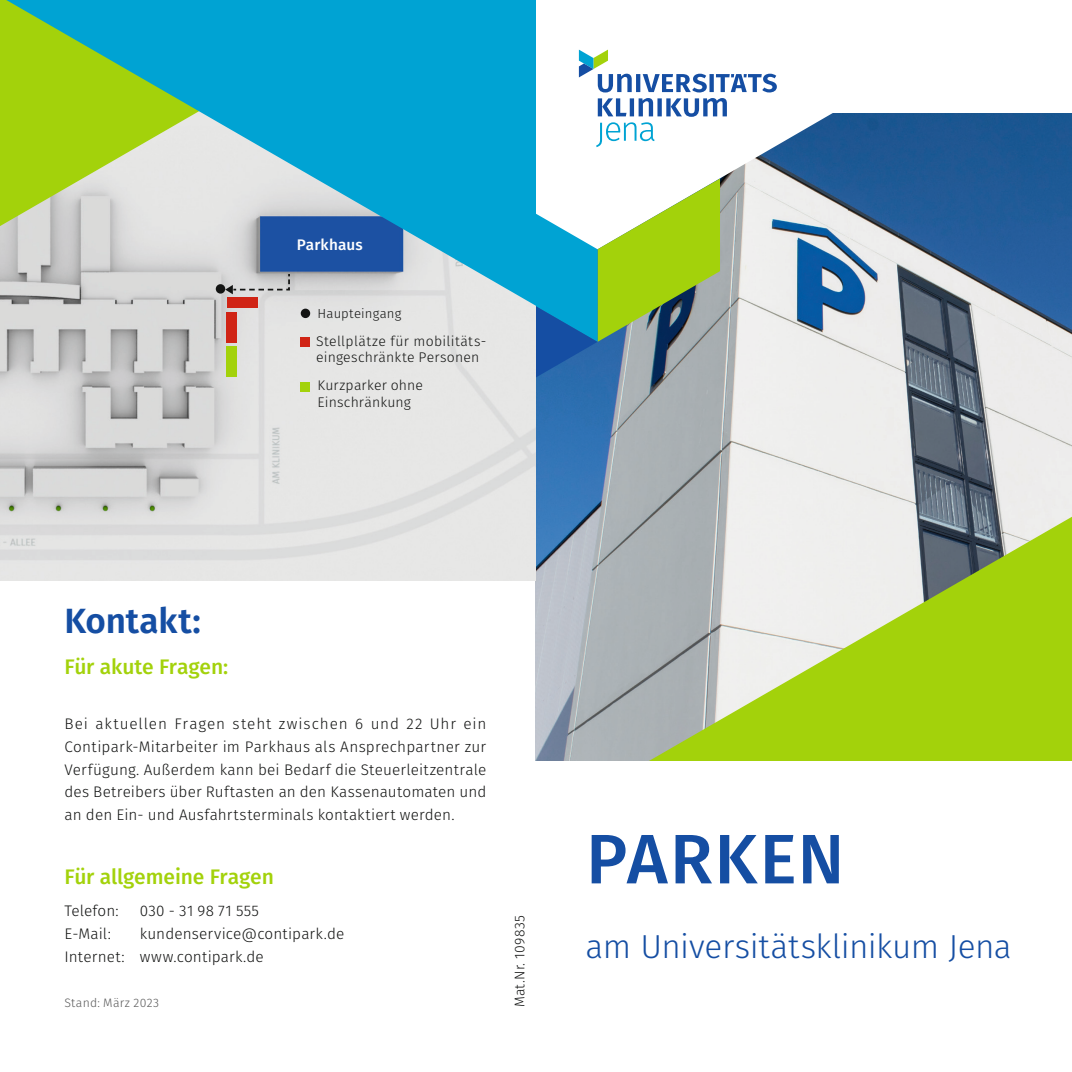
<style>
.page{position:relative;width:1072px;height:1072px;background:#fff}
.page>*{position:absolute;margin:0;border:0;box-sizing:border-box;transform-origin:0 0}
.t1{font:500 70px "Fira Sans";letter-spacing:.025em;color:#154ea3}
.t2{font:600 35px "Fira Sans";letter-spacing:-.005em;color:#154ea3}
.t3{font:300 33.25px "Fira Sans";letter-spacing:-.015em;color:#154ea3}
.t4{font:500 21px "Fira Sans";letter-spacing:-.01em;color:#a3d20b}
.Fliesstext{font:300 15.4px/22.8px "Fira Sans";letter-spacing:.005em;color:#131413;text-align:justify}
.Fliesstext-2{font:500 15.4px "Fira Sans";letter-spacing:.01em;color:#fff}
.Fliesstext-3{font:300 14px/16.8px "Fira Sans";letter-spacing:.015em;color:#131413}
.Fliesstext-4{font:300 13.12px "Fira Sans";letter-spacing:.01em;color:#131413}
.Fliesstext-5{font:300 12.25px "Fira Sans";letter-spacing:.02em;color:#5a5a5a}
</style>
<div class="page">
<img style="left:536px;top:113px;width:535px;height:404px">
<svg style="left:536px;top:49px;width:491px;height:239px"></svg>
<div style="left:811px;top:0;width:260px;height:112px;background:#fff"></div>
<svg style="left:579px;top:50px;width:197px;height:97px"></svg>
<svg style="left:536px;top:517px;width:535px;height:244px;background:#b3c87c"></svg>
<svg style="left:536px;top:178px;width:184px;height:234px"></svg>
<img style="left:0;top:226px;width:536px;height:354px">
<svg style="left:6px;top:0;width:530px;height:306px;background:#5cb6b6"></svg>
<svg style="left:225px;top:272px;width:66px;height:22px"></svg>
<div style="left:226px;top:311px;width:11px;height:31px;background:#d02415"></div>
<div style="left:226px;top:298px;width:31px;height:10px;background:#d02415"></div>
<div style="left:300px;top:336px;width:10px;height:10px;background:#d02415"></div>
<div style="left:300px;top:382px;width:10px;height:9px;background:#a3d20b"></div>
<div style="left:226px;top:346px;width:11px;height:31px;background:#a3d20b"></div>
<div style="left:216px;top:284px;width:9px;height:9px;background:#131413;border-radius:50%"></div>
<div style="left:301px;top:308px;width:9px;height:10px;background:#131413;border-radius:50%"></div>
<p class="Fliesstext-2" style="left:297px;top:232px;width:68px">Parkhaus</p>
<p class="Fliesstext-4" style="left:317px;top:304px;width:85px">Haupteingang</p>
<p class="Fliesstext-3" style="left:316px;top:333px;width:172px;line-height:15.8px">Stellplätze für mobilitäts&shy;eingeschränkte Personen</p>
<p class="Fliesstext-3" style="left:317px;top:376px;width:107px">Kurzparker ohne<br>Einschränkung</p>
<h1 class="t2" style="left:64px;top:592px;width:138px">Kontakt:</h1>
<h2 class="t4" style="left:64px;top:649px;width:165px">Für akute Fragen:</h2>
<p class="Fliesstext" style="left:64px;top:712px;width:423px">Bei aktuellen Fragen steht zwischen 6 und 22 Uhr ein Contipark-Mitarbeiter im Parkhaus als Ansprechpartner zur Verfügung. Außerdem kann bei Bedarf die Steuerleitzentrale des Betreibers über Ruftasten an den Kassenautomaten und an den Ein- und Ausfahrtsterminals kontaktiert werden.</p>
<h2 class="t4" style="left:64px;top:859px;width:211px">Für allgemeine Fragen</h2>
<p class="Fliesstext" style="left:64px;top:899px;width:56px">Telefon:</p>
<p class="Fliesstext" style="left:140px;top:899px;width:121px">030 - 31 98 71 555</p>
<p class="Fliesstext" style="left:64px;top:922px;width:48px">E-Mail:</p>
<p class="Fliesstext" style="left:140px;top:922px;width:206px">kundenservice@contipark.de</p>
<p class="Fliesstext" style="left:64px;top:945px;width:201px">Internet: www.contipark.de</p>
<p class="Fliesstext-5" style="left:64px;top:994px;width:96px">Stand: März 2023</p>
<p class="Fliesstext-3" style="left:511px;top:1007px;width:94px;rotate:-90deg">Mat.Nr. 109835</p>
<p class="t1" style="left:586px;top:802px;width:260px">PARKEN</p>
<p class="t3" style="left:585px;top:922px;width:427px">am Universitätsklinikum Jena</p>
</div>
